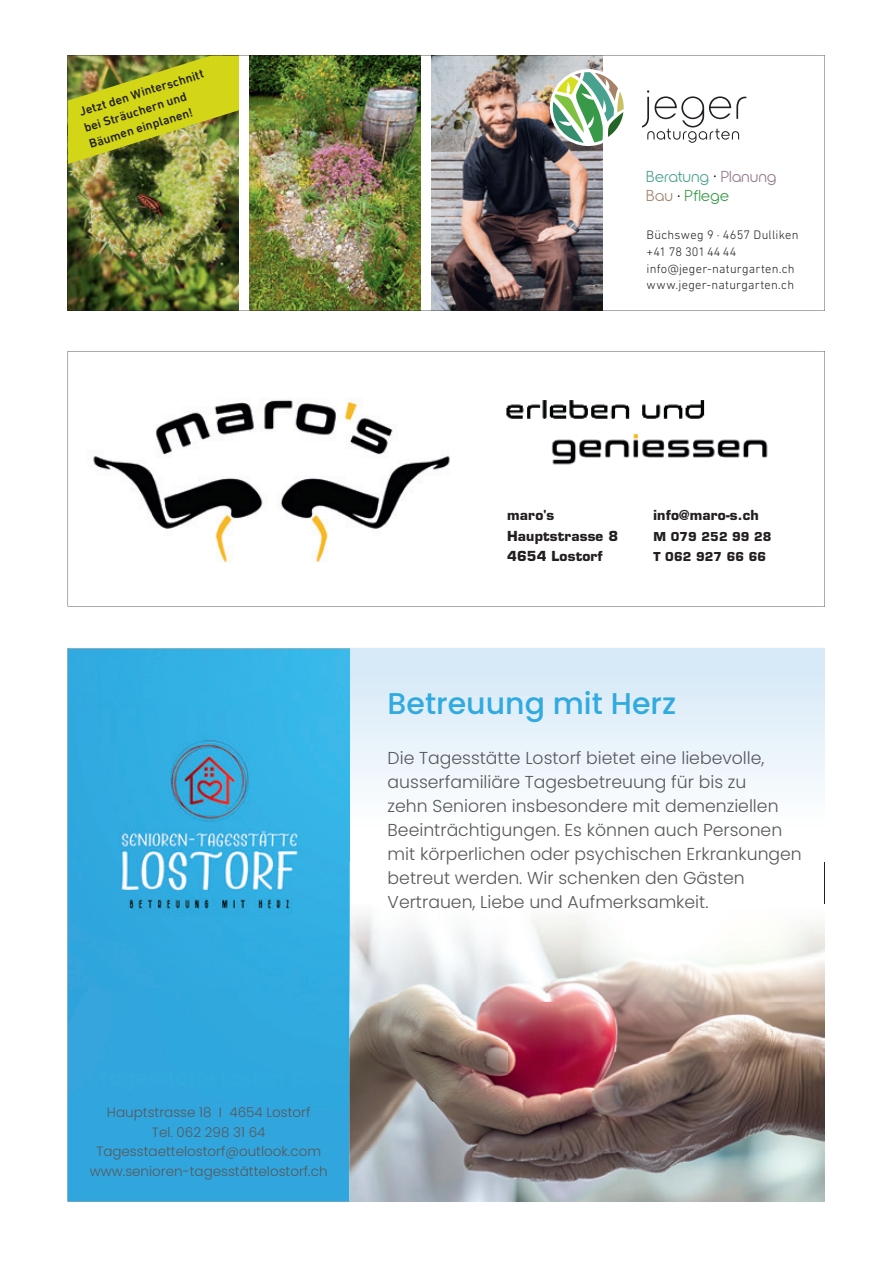
<style>
.page{position:relative;width:893px;height:1263px;background:#fff}
.page>*{position:absolute;margin:0;border:0;box-sizing:border-box;transform-origin:0 0}
.t1{font:500 30px "Poppins";color:#31aae0}
.t2{font:300 17.25px/24px "Poppins";color:#57585a}
.t3{font:15.9px/19.8px "Nordique Pro";letter-spacing:.03em;color:#49a28f}
.t4{font:300 13.5px/19.5px "Poppins";color:#57585a;text-align:center}
.t5{font:700 13.5px/20.2px "Eurostile LT Std";letter-spacing:.01em;color:#231f20}
.t6{font:300 12.6px/16.8px "DIN Next LT Pro";letter-spacing:.02em;color:#231f20}
.t7{font:500 12.6px/16.8px "DIN Next LT Pro";color:#231f20}
.t8{font:700 12px/20.2px "Eurostile LT Std";letter-spacing:.01em;color:#231f20}
.s1{color:#937989}
.s2{color:#a1816b}
.s3{color:#389a48}
</style>
<div class="page">
<img style="left:68px;top:55px;width:757px;height:256px">
<div style="left:350px;top:649px;width:475px;height:213px;background:linear-gradient(to bottom,#d3e8f6,#fff)"></div>
<img style="left:68px;top:649px;width:282px;height:552px">
<img style="left:349px;top:862px;width:476px;height:340px">
<svg style="left:68px;top:351px;width:757px;height:256px"></svg>
<p class="t7" style="left:77px;top:103px;width:131px;rotate:-17deg">Jetzt den Winterschnitt bei Sträuchern und<br>Bäumen einplanen!</p>
<p class="t3" style="left:647px;top:166px;width:131px">Beratung <span class="s1">Planung<br></span><span class="s2">Bau</span> <span class="s3">Pflege</span></p>
<p class="t6" style="left:647px;top:226px;width:153px">Büchsweg 9 · 4657 Dulliken +41 78 301 44 44 info@jeger-naturgarten.ch www.jeger-naturgarten.ch</p>
<p class="t5" style="left:507px;top:505px;width:113px">maro's<br>Hauptstrasse 8<br>4654 Lostorf</p>
<p class="t5" style="left:654px;top:505px;width:107px">info@maro-s.ch</p>
<p class="t8" style="left:654px;top:526px;width:119px">M 079 252 99 28<br>T 062 927 66 66</p>
<h1 class="t1" style="left:388px;top:686px;width:290px">Betreuung mit Herz</h1>
<p class="t2" style="left:388px;top:746px;width:416px">Die Tagesstätte Lostorf bietet eine liebevolle, ausserfamiliäre Tagesbetreuung für bis zu<br>zehn Senioren insbesondere mit demenziellen Beeinträchtigungen. Es können auch Personen mit körperlichen oder psychischen Erkrankungen betreut werden. Wir schenken den Gästen Vertrauen, Liebe und Aufmerksamkeit.</p>
<p class="t4" style="left:90px;top:1103px;width:239px">Hauptstrasse 18 I 4654 Lostorf<br>Tel. 062 298 31 64<br>Tagesstaettelostorf@outlook.com www.senioren-tagesstättelostorf.ch</p>
</div>
